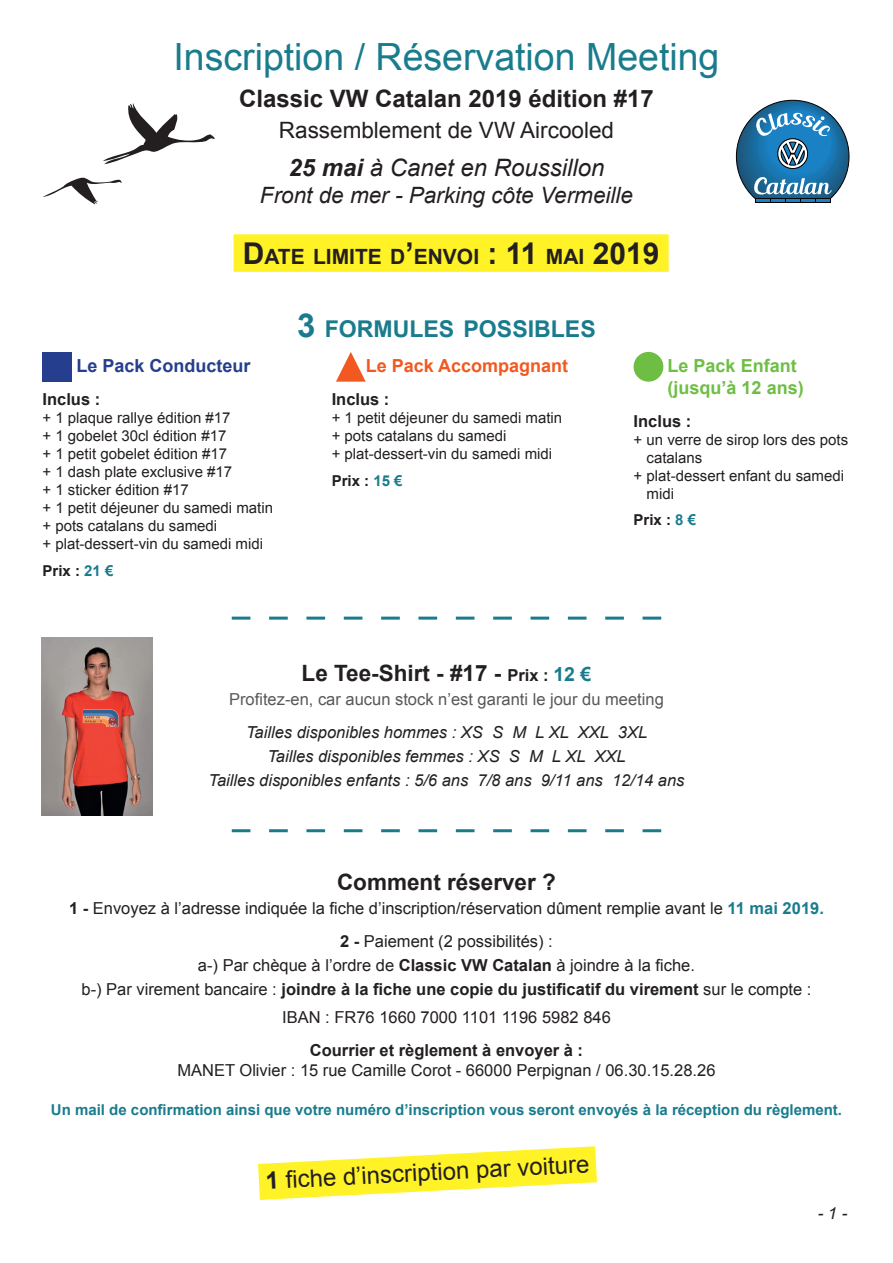
<style>
.page{position:relative;width:893px;height:1263px;background:#fff}
.page>*{position:absolute;margin:0;border:0;box-sizing:border-box;transform-origin:0 0}
.t1{font:37.5px "Arial";color:#197c8d}
.t2{font:700 24px "Arial";color:#231f20}
.t3{font:24px "Arial";color:#231f20}
.t4{font:italic 24px "Arial";color:#231f20}
.t5{font:700 23.1px "Arial";color:#197c8d}
.t6{font:700 22.5px "Arial";color:#231f20}
.t7{font:italic 22.5px "Arial";color:#231f20}
.t8{font:22.5px "Arial";color:#231f20}
.t9{font:700 21px "Arial";color:#231f20}
.t10{font:700 18px/21.6px "Arial";color:#6ebe44}
.t11{font:700 18px "Arial";color:#f15921}
.t12{font:700 18px "Arial";color:#253f8e}
.t13{font:16.5px/32.5px "Arial";color:#231f20;text-align:center}
.t14{font:italic 16.5px/24px "Arial";color:#231f20;text-align:center}
.t15{font:16.5px "Arial";color:#57585a}
.t16{font:700 16.5px "Arial";color:#231f20}
.t17{font:15px/18px "Arial";color:#231f20}
.t18{font:700 15px "Arial";color:#197c8d}
.t19{font:700 15px "Arial";color:#231f20}
.s1{font-weight:700}
.s2{font-size:30px}
.s3{color:#197c8d}
.s4{font-size:33px}
.s5{font-size:16.5px}
.s6{font-size:19.5px;color:#197c8d}
.s7{font-weight:700;color:#197c8d}
</style>
<div class="page">
<div style="left:234px;top:234px;width:435px;height:38px;background:#fff226"></div>
<div style="left:43px;top:352px;width:29px;height:30px;background:#253f8e"></div>
<svg style="left:336px;top:352px;width:30px;height:30px"></svg>
<div style="left:634px;top:352px;width:29px;height:30px;background:#6ebe44;border-radius:50%"></div>
<svg style="left:258px;top:1146px;width:339px;height:54px"></svg>
<svg style="left:232px;top:617px;width:429px;height:3px"></svg>
<svg style="left:232px;top:829px;width:429px;height:3px"></svg>
<img style="left:42px;top:637px;width:110px;height:178px">
<img style="left:82px;top:709px;width:38px;height:18px">
<svg style="left:736px;top:100px;width:114px;height:102px"></svg>
<svg style="left:43px;top:177px;width:79px;height:28px"></svg>
<svg style="left:103px;top:103px;width:112px;height:61px"></svg>
<h1 class="t1" style="left:173px;top:32px;width:548px">Inscription / Réservation Meeting</h1>
<h2 class="t2" style="left:239px;top:83px;width:416px">Classic VW Catalan 2019 édition #17</h2>
<h3 class="t8" style="left:279px;top:116px;width:337px">Rassemblement de VW Aircooled</h3>
<h2 class="t4" style="left:288px;top:152px;width:318px"><span class="s1">25 mai</span> à Canet en Roussillon</h2>
<h3 class="t7" style="left:260px;top:180px;width:375px">Front de mer - Parking côte Vermeille</h3>
<p class="t9" style="left:243px;top:242px;width:418px"><span class="s2">D</span>ATE LIMITE D<span class="s2">’</span>ENVOI <span class="s2">: 11</span> MAI <span class="s2">2019</span></p>
<p class="t12" style="left:77px;top:354px;width:176px">Le Pack Conducteur</p>
<p class="t16" style="left:43px;top:388px;width:59px">Inclus :</p>
<p class="t17" style="left:43px;top:409px;width:232px">+ 1 plaque rallye édition #17<br>+ 1 gobelet 30cl édition #17<br>+ 1 petit gobelet édition #17<br>+ 1 dash plate exclusive #17<br>+ 1 sticker édition #17<br>+ 1 petit déjeuner du samedi matin + pots catalans du samedi<br>+ plat-dessert-vin du samedi midi</p>
<p class="t19" style="left:43px;top:560px;width:72px">Prix : <span class="s3">21 €</span></p>
<h3 class="t5" style="left:297px;top:314px;width:300px"><span class="s4">3</span> FORMULES POSSIBLES</h3>
<p class="t11" style="left:366px;top:354px;width:204px">Le Pack Accompagnant</p>
<p class="t16" style="left:332px;top:388px;width:59px">Inclus :</p>
<p class="t17" style="left:332px;top:409px;width:232px">+ 1 petit déjeuner du samedi matin + pots catalans du samedi<br>+ plat-dessert-vin du samedi midi</p>
<p class="t19" style="left:332px;top:470px;width:72px">Prix : <span class="s3">15 €</span></p>
<p class="t10" style="left:668px;top:356px;width:138px">Le Pack Enfant (jusqu’à 12 ans)</p>
<p class="t16" style="left:634px;top:410px;width:59px">Inclus :</p>
<p class="t17" style="left:634px;top:430px;width:216px">+ un verre de sirop lors des pots</p>
<p class="t17" style="left:646px;top:448px;width:57px">catalans</p>
<p class="t17" style="left:634px;top:466px;width:212px">+ plat-dessert enfant du samedi</p>
<p class="t17" style="left:646px;top:484px;width:29px">midi</p>
<p class="t19" style="left:634px;top:510px;width:64px">Prix : <span class="s3">8 €</span></p>
<h3 class="t6" style="left:302px;top:658px;width:291px">Le Tee-Shirt - #17 - <span class="s5">Prix :</span> <span class="s6">12 €</span></h3>
<p class="t15" style="left:229px;top:688px;width:436px">Profitez-en, car aucun stock n’est garanti le jour du meeting</p>
<p class="t14" style="left:208px;top:720px;width:478px">Tailles disponibles hommes : XS S M L XL XXL 3XL<br>Tailles disponibles femmes : XS S M L XL XXL<br>Tailles disponibles enfants : 5/6 ans 7/8 ans 9/11 ans 12/14 ans</p>
<h3 class="t6" style="left:337px;top:867px;width:220px">Comment réserver ?</h3>
<p class="t13" style="left:69px;top:892px;width:756px"><span class="s1">1 -</span> Envoyez à l’adresse indiquée la fiche d’inscription/réservation dûment remplie avant le <span class="s7">11 mai 2019.<br></span><span class="s1">2 -</span> Paiement (2 possibilités) :</p>
<p class="t13" style="left:82px;top:953px;width:731px;line-height:24px">a-) Par chèque à l’ordre de <span class="s1">Classic VW Catalan</span> à joindre à la fiche.<br>b-) Par virement bancaire : <span class="s1">joindre à la fiche une copie du justificatif du virement</span> sur le compte :</p>
<p class="t13" style="left:282px;top:1001px;width:330px">IBAN : FR76 1660 7000 1101 1196 5982 846</p>
<p class="t16" style="left:310px;top:1039px;width:275px">Courrier et règlement à envoyer à :</p>
<p class="t13" style="left:177px;top:1054px;width:540px">MANET Olivier : 15 rue Camille Corot - 66000 Perpignan / 06.30.15.28.26</p>
<p class="t18" style="left:51px;top:1100px;width:793px">Un mail de confirmation ainsi que votre numéro d’inscription vous seront envoyés à la réception du règlement.</p>
<h2 class="t3" style="left:265px;top:1165px;width:326px;rotate:-3deg"><span class="s1">1</span> fi che d’inscription par voiture</h2>
<p class="t14" style="left:818px;top:1202px;width:31px">- 1 -</p>
</div>
